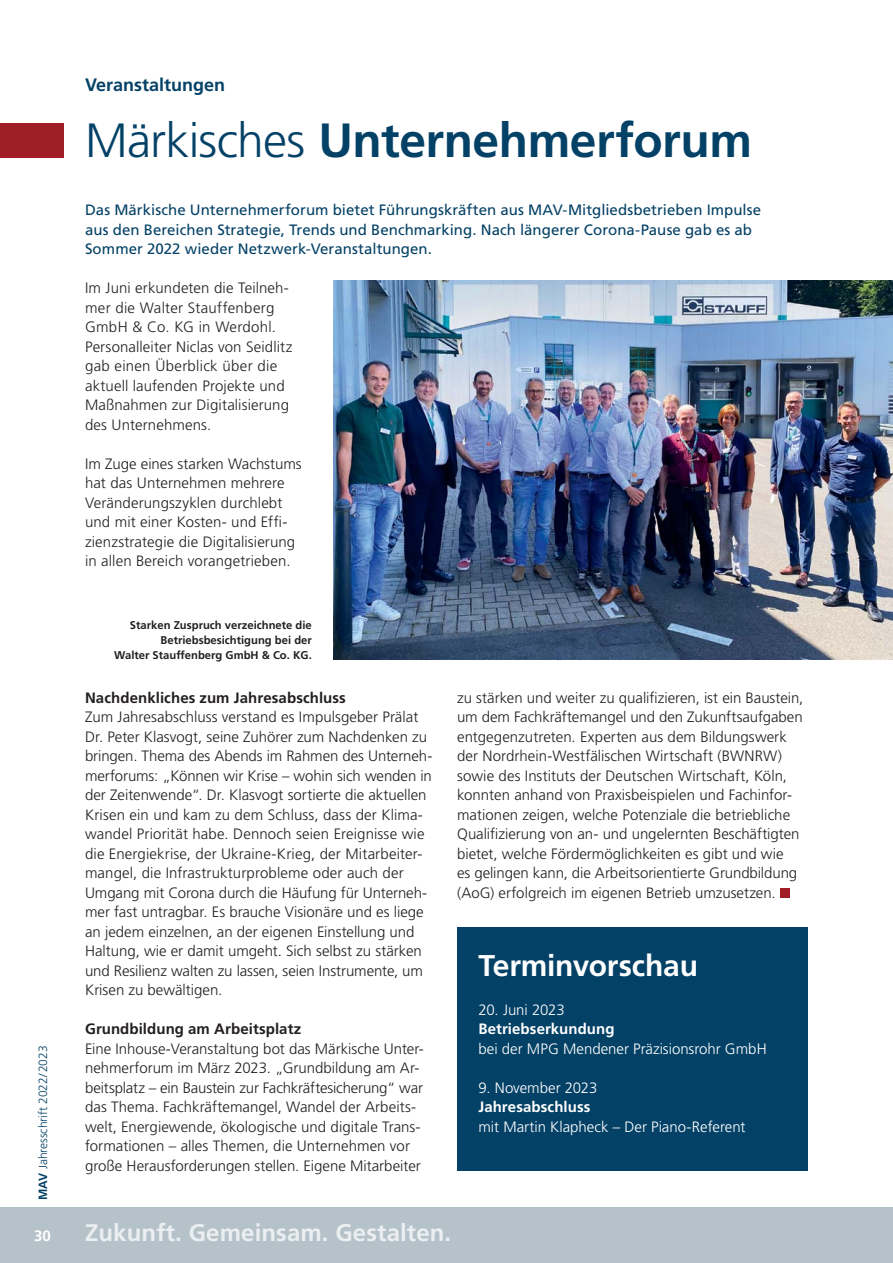
<style>
.page{position:relative;width:893px;height:1263px;background:#fff}
.page>*{position:absolute;margin:0;border:0;box-sizing:border-box;transform-origin:0 0}
.t1{font:700 48px "Frutiger LT Std";letter-spacing:-.01em;color:#044166}
.t2{font:700 30px "Frutiger LT Std";letter-spacing:-.01em;color:#fff}
.t3{font:700 24px "Frutiger LT Std";letter-spacing:.005em;color:#ebeff2}
.t4{font:700 18px "Frutiger LT Std";color:#044166}
.t5{font:300 15px/19.5px "Frutiger LT Std";color:#231f20}
.t6{font:15px/19.5px "Frutiger LT Std";letter-spacing:.005em;color:#044166}
.t7{font:300 15px "Frutiger LT Std";color:#fff}
.t8{font:700 15px "Frutiger LT Std";letter-spacing:.01em;color:#231f20}
.t9{font:700 15px "Frutiger LT Std";letter-spacing:.005em;color:#fff}
.t10{font:300 12px "Frutiger LT Std";color:#044166}
.t11{font:700 11.25px/15px "Frutiger LT Std";color:#231f20;text-align:right}
.s1{font-weight:300}
.s2{font-weight:700}
</style>
<div class="page">
<img style="left:333px;top:280px;width:560px;height:379px">
<div style="left:0;top:123px;width:64px;height:34px;background:#9f1d25"></div>
<div style="left:780px;top:888px;width:9px;height:10px;background:#9f1d25"></div>
<div style="left:457px;top:927px;width:351px;height:243px;background:#044166"></div>
<div style="left:0;top:1208px;width:893px;height:55px;background:#b6c2c9"></div>
<p class="t4" style="left:85px;top:76px;width:142px">Veranstaltungen</p>
<h1 class="t1" style="left:85px;top:117px;width:668px"><span class="s1">Märkisches</span> Unternehmerforum</h1>
<p class="t6" style="left:85px;top:201px;width:678px">Das Märkische Unternehmerforum bietet Führungskräften aus MAV-Mitgliedsbetrieben Impulse aus den Bereichen Strategie, Trends und Benchmarking. Nach längerer Corona-Pause gab es ab<br>Sommer 2022 wieder Netzwerk-Veranstaltungen.</p>
<p class="t5" style="left:85px;top:279px;width:209px">Im Juni erkundeten die Teilneh&shy;mer die Walter Stauffenberg<br>GmbH &amp; Co. KG in Werdohl.<br>Personalleiter Niclas von Seidlitz gab einen Überblick über die aktuell laufenden Projekte und<br>Maßnahmen zur Digitalisierung des Unternehmens.</p>
<p class="t5" style="left:85px;top:455px;width:218px">Im Zuge eines starken Wachstums hat das Unternehmen mehrere<br>Veränderungszyklen durchlebt und mit einer Kosten- und Effi&shy;zienzstrategie die Digitalisierung in allen Bereich vorangetrieben.</p>
<p class="t10" style="left:37px;top:1200px;width:156px;rotate:-90deg"><span class="s2">MAV</span> Jahresschrift 2022/2023</p>
<p class="t11" style="left:114px;top:618px;width:199px">Starken Zuspruch verzeichnete die<br>Betriebsbesichtigung bei der<br>Walter Stauffenberg GmbH &amp; Co. KG.</p>
<p class="t8" style="left:85px;top:690px;width:262px">Nachdenkliches zum Jahresabschluss</p>
<p class="t5" style="left:85px;top:708px;width:349px">Zum Jahresabschluss verstand es Impulsgeber Prälat Dr. Peter Klasvogt, seine Zuhörer zum Nachdenken zu bringen. Thema des Abends im Rahmen des Unterneh&shy;merforums: „Können wir Krise – wohin sich wenden in der Zeitenwende“. Dr. Klasvogt sortierte die aktuellen Krisen ein und kam zu dem Schluss, dass der Klima&shy;wandel Priorität habe. Dennoch seien Ereignisse wie die Energiekrise, der Ukraine-Krieg, der Mitarbeiter&shy;mangel, die Infrastrukturprobleme oder auch der Umgang mit Corona durch die Häufung für Unterneh&shy;mer fast untragbar. Es brauche Visionäre und es liege an jedem einzelnen, an der eigenen Einstellung und Haltung, wie er damit umgeht. Sich selbst zu stärken und Resilienz walten zu lassen, seien Instrumente, um Krisen zu bewältigen.</p>
<p class="t8" style="left:85px;top:1022px;width:218px">Grundbildung am Arbeitsplatz</p>
<p class="t5" style="left:85px;top:1040px;width:340px">Eine Inhouse-Veranstaltung bot das Märkische Unter&shy;nehmerforum im März 2023. „Grundbildung am Ar&shy;beitsplatz – ein Baustein zur Fachkräftesicherung“ war das Thema. Fachkräftemangel, Wandel der Arbeits&shy;welt, Energiewende, ökologische und digitale Trans&shy;formationen – alles Themen, die Unternehmen vor große Herausforderungen stellen. Eigene Mitarbeiter</p>
<p class="t5" style="left:457px;top:689px;width:348px">zu stärken und weiter zu qualifizieren, ist ein Baustein, um dem Fachkräftemangel und den Zukunftsaufgaben entgegenzutreten. Experten aus dem Bildungswerk der Nordrhein-Westfälischen Wirtschaft (BWNRW) sowie des Instituts der Deutschen Wirtschaft, Köln, konnten anhand von Praxisbeispielen und Fachinfor&shy;mationen zeigen, welche Potenziale die betriebliche Qualifizierung von an- und ungelernten Beschäftigten bietet, welche Fördermöglichkeiten es gibt und wie<br>es gelingen kann, die Arbeitsorientierte Grundbildung (AoG) erfolgreich im eigenen Betrieb umzusetzen.</p>
<h2 class="t2" style="left:478px;top:951px;width:221px">Terminvorschau</h2>
<p class="t7" style="left:478px;top:1002px;width:88px">20. Juni 2023</p>
<p class="t9" style="left:478px;top:1022px;width:138px">Betriebserkundung</p>
<p class="t7" style="left:478px;top:1041px;width:290px">bei der MPG Mendener Präzisionsrohr GmbH</p>
<p class="t7" style="left:478px;top:1080px;width:121px">9. November 2023</p>
<p class="t9" style="left:478px;top:1100px;width:114px">Jahresabschluss</p>
<p class="t7" style="left:478px;top:1119px;width:269px">mit Martin Klapheck – Der Piano-Referent</p>
<p class="t9" style="left:34px;top:1228px;width:18px">30</p>
<h3 class="t3" style="left:85px;top:1221px;width:368px">Zukunft. Gemeinsam. Gestalten.</h3>
</div>
